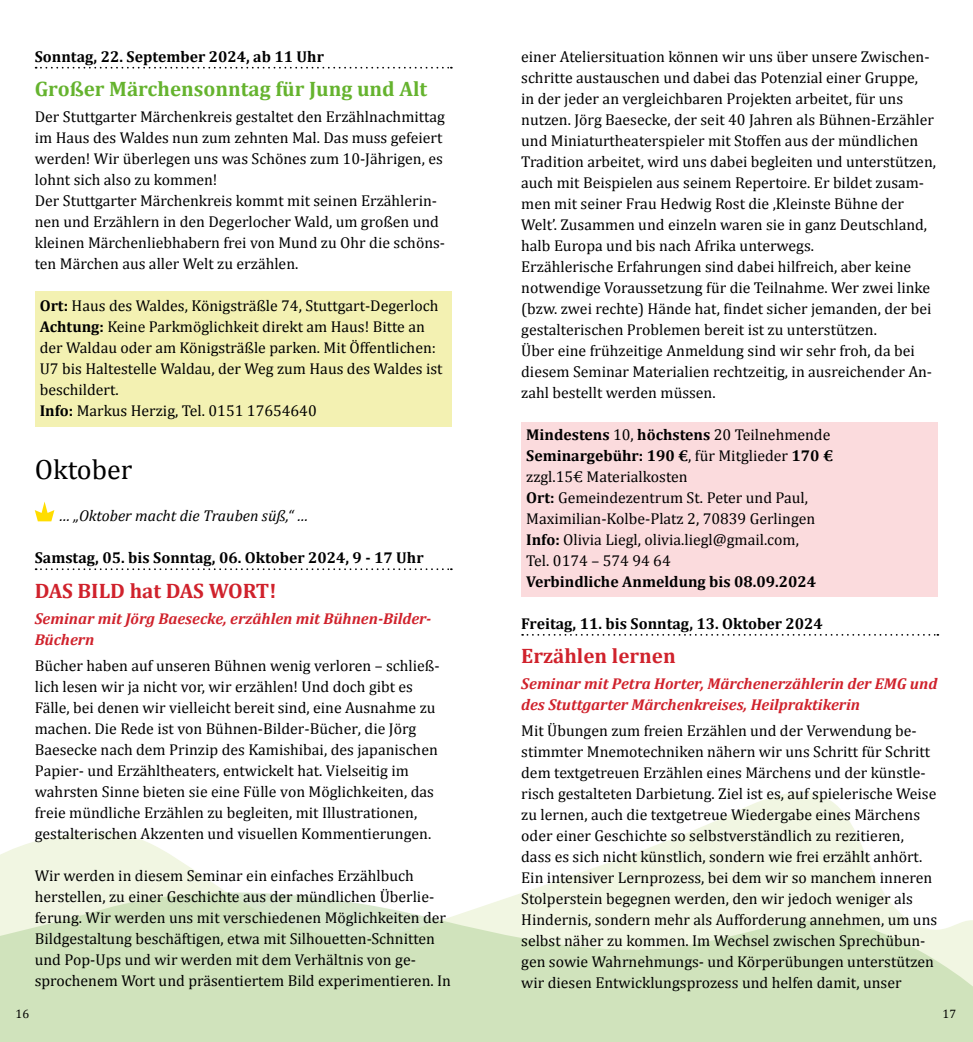
<style>
.page{position:relative;width:973px;height:1042px;background:#fff}
.page>*{position:absolute;margin:0;border:0;box-sizing:border-box;transform-origin:0 0}
.t1{font:28px "Cambria";color:#000}
.t2{font:700 21px "Cambria";color:#65b32e}
.t3{font:700 21px "Cambria";color:#d0222c}
.t4{font:15.75px/21px "Cambria";color:#000}
.t5{font:italic 700 15.75px/21px "Cambria";color:#d0222c}
.t6{font:700 15.75px "Cambria";color:#000}
.t7{font:italic 15.75px "Cambria";color:#000}
.t8{font:12.25px "Cambria";color:#000}
.s1{font-weight:700}
</style>
<div class="page">
<svg style="left:0;top:792px;width:870px;height:72px"></svg>
<svg style="left:0;top:864px;width:972px;height:178px;background:#dceacc"></svg>
<div style="left:35px;top:291px;width:416px;height:136px;background:#f3f1b2"></div>
<svg style="left:36px;top:67px;width:416px;height:2px"></svg>
<svg style="left:36px;top:568px;width:416px;height:2px"></svg>
<svg style="left:35px;top:501px;width:19px;height:20px"></svg>
<div style="left:521px;top:422px;width:417px;height:175px;background:#fbdbdd"></div>
<svg style="left:522px;top:634px;width:416px;height:2px"></svg>
<p class="t6" style="left:35px;top:45px;width:290px">Sonntag, 22. September 2024, ab 11 Uhr</p>
<h2 class="t2" style="left:35px;top:74px;width:394px">Großer Märchensonntag für Jung und Alt</h2>
<p class="t4" style="left:35px;top:106px;width:412px">Der Stuttgarter Märchenkreis gestaltet den Erzählnachmittag im Haus des Waldes nun zum zehnten Mal. Das muss gefeiert werden! Wir überlegen uns was Schönes zum 10-Jährigen, es lohnt sich also zu kommen!<br>Der Stuttgarter Märchenkreis kommt mit seinen Erzählerin&shy;nen und Erzählern in den Degerlocher Wald, um großen und kleinen Märchenliebhabern frei von Mund zu Ohr die schöns&shy;ten Märchen aus aller Welt zu erzählen.</p>
<p class="t4" style="left:40px;top:295px;width:404px"><span class="s1">Ort:</span> Haus des Waldes, Königsträßle 74, Stuttgart-Degerloch <span class="s1">Achtung:</span> Keine Parkmöglichkeit direkt am Haus! Bitte an der Waldau oder am Königsträßle parken. Mit Öffentlichen:<br>U7 bis Haltestelle Waldau, der Weg zum Haus des Waldes ist beschildert.<br><span class="s1">Info:</span> Markus Herzig, Tel. 0151 17654640</p>
<h1 class="t1" style="left:35px;top:453px;width:99px">Oktober</h1>
<p class="t7" style="left:59px;top:505px;width:251px">… „Oktober macht die Trauben süß,“ …</p>
<p class="t6" style="left:35px;top:547px;width:390px">Samstag, 05. bis Sonntag, 06. Oktober 2024, 9 - 17 Uhr</p>
<h2 class="t3" style="left:35px;top:576px;width:243px">DAS BILD hat DAS WORT!</h2>
<p class="t5" style="left:35px;top:607px;width:398px">Seminar mit Jörg Baesecke, erzählen mit Bühnen-Bilder-<br>Büchern</p>
<p class="t4" style="left:35px;top:655px;width:406px">Bücher haben auf unseren Bühnen wenig verloren – schließ&shy;lich lesen wir ja nicht vor, wir erzählen! Und doch gibt es Fälle, bei denen wir vielleicht bereit sind, eine Ausnahme zu machen. Die Rede ist von Bühnen-Bilder-Bücher, die Jörg Baesecke nach dem Prinzip des Kamishibai, des japanischen Papier- und Erzähltheaters, entwickelt hat. Vielseitig im wahrsten Sinne bieten sie eine Fülle von Möglichkeiten, das freie mündliche Erzählen zu begleiten, mit Illustrationen, gestalterischen Akzenten und visuellen Kommentierungen.</p>
<p class="t4" style="left:35px;top:865px;width:418px">Wir werden in diesem Seminar ein einfaches Erzählbuch herstellen, zu einer Geschichte aus der mündlichen Überlie&shy;ferung. Wir werden uns mit verschiedenen Möglichkeiten der Bildgestaltung beschäftigen, etwa mit Silhouetten-Schnitten und Pop-Ups und wir werden mit dem Verhältnis von ge&shy;sprochenem Wort und präsentiertem Bild experimentieren. In</p>
<p class="t4" style="left:521px;top:46px;width:416px">einer Ateliersituation können wir uns über unsere Zwischen&shy;schritte austauschen und dabei das Potenzial einer Gruppe,<br>in der jeder an vergleichbaren Projekten arbeitet, für uns nutzen. Jörg Baesecke, der seit 40 Jahren als Bühnen-Erzähler und Miniaturtheaterspieler mit Stoffen aus der mündlichen Tradition arbeitet, wird uns dabei begleiten und unterstützen, auch mit Beispielen aus seinem Repertoire. Er bildet zusam&shy;men mit seiner Frau Hedwig Rost die ‚Kleinste Bühne der Welt’. Zusammen und einzeln waren sie in ganz Deutschland, halb Europa und bis nach Afrika unterwegs.<br>Erzählerische Erfahrungen sind dabei hilfreich, aber keine notwendige Voraussetzung für die Teilnahme. Wer zwei linke (bzw. zwei rechte) Hände hat, findet sicher jemanden, der bei gestalterischen Problemen bereit ist zu unterstützen.<br>Über eine frühzeitige Anmeldung sind wir sehr froh, da bei diesem Seminar Materialien rechtzeitig, in ausreichender An&shy;zahl bestellt werden müssen.</p>
<p class="t4" style="left:526px;top:424px;width:308px"><span class="s1">Mindestens</span> 10, <span class="s1">höchstens</span> 20 Teilnehmende <span class="s1">Seminargebühr: 190 €</span>, für Mitglieder <span class="s1">170 € </span>zzgl.15€ Materialkosten<br><span class="s1">Ort:</span> Gemeindezentrum St. Peter und Paul, Maximilian-Kolbe-Platz 2, 70839 Gerlingen <span class="s1">Info:</span> Olivia Liegl, olivia.liegl@gmail.com,<br>Tel. 0174 – 574 94 64</p>
<p class="t6" style="left:526px;top:570px;width:291px">Verbindliche Anmeldung bis 08.09.2024</p>
<p class="t6" style="left:521px;top:612px;width:303px">Freitag, 11. bis Sonntag, 13. Oktober 2024</p>
<h2 class="t3" style="left:521px;top:641px;width:156px">Erzählen lernen</h2>
<p class="t5" style="left:521px;top:673px;width:417px">Seminar mit Petra Horter, Märchenerzählerin der EMG und des Stuttgarter Märchenkreises, Heilpraktikerin</p>
<p class="t4" style="left:521px;top:720px;width:417px">Mit Übungen zum freien Erzählen und der Verwendung be&shy;stimmter Mnemotechniken nähern wir uns Schritt für Schritt dem textgetreuen Erzählen eines Märchens und der künstle&shy;risch gestalteten Darbietung. Ziel ist es, auf spielerische Weise zu lernen, auch die textgetreue Wiedergabe eines Märchens oder einer Geschichte so selbstverständlich zu rezitieren, dass es sich nicht künstlich, sondern wie frei erzählt anhört.<br>Ein intensiver Lernprozess, bei dem wir so manchem inneren Stolperstein begegnen werden, den wir jedoch weniger als Hindernis, sondern mehr als Aufforderung annehmen, um uns selbst näher zu kommen. Im Wechsel zwischen Sprechübun&shy;gen sowie Wahrnehmungs- und Körperübungen unterstützen wir diesen Entwicklungsprozess und helfen damit, unser</p>
<p class="t8" style="left:16px;top:1006px;width:15px">16</p>
<p class="t8" style="left:942px;top:1006px;width:15px">17</p>
</div>
